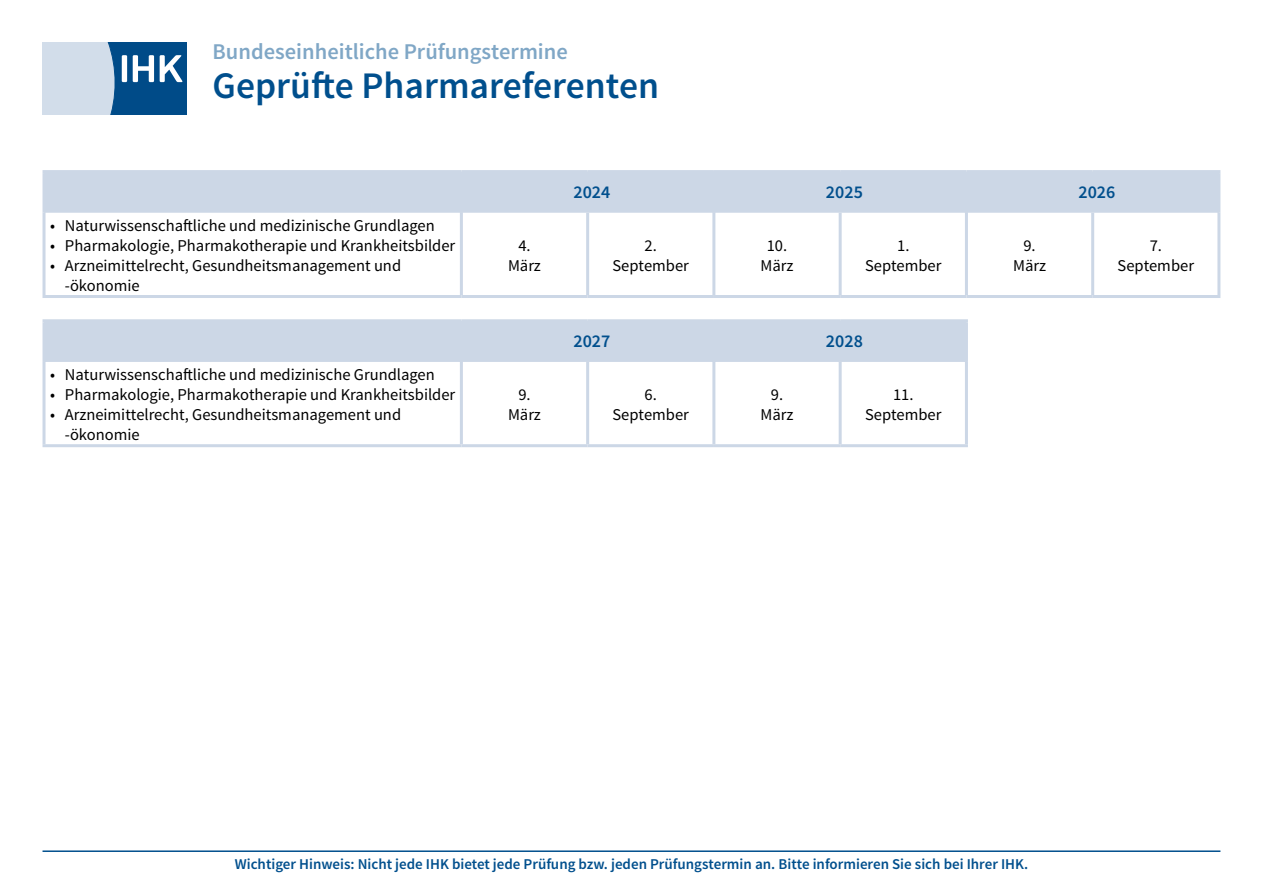
<style>
.page{position:relative;width:1263px;height:893px;background:#fff}
.page>*{position:absolute;margin:0;border:0;box-sizing:border-box;transform-origin:0 0}
.t1{font:600 37.5px "Source Sans Pro";color:#004f8d}
.t2{font:600 22.5px "Source Sans Pro";color:#80a7c6}
.t3{font:600 18px "Source Sans Pro";color:#004f8d}
.t4{font:16.5px/19.8px "Source Sans Pro";color:#000;text-align:center}
.t5{font:600 15px "Source Sans Pro";color:#004f8d}
</style>
<div class="page">
<svg style="left:43px;top:43px;width:144px;height:72px;background:#7aa0c1"></svg>
<div style="left:46px;top:173px;width:1171px;height:40px;background:#ccd7e6"></div>
<hr style="left:43px;top:170px;width:418px;height:3px;background:#ccd7e6">
<hr style="left:43px;top:173px;width:3px;height:40px;background:#ccd7e6">
<hr style="left:461px;top:170px;width:127px;height:3px;background:#ccd7e6">
<hr style="left:460px;top:173px;width:3px;height:40px;background:#ccd7e6">
<hr style="left:588px;top:170px;width:126px;height:3px;background:#ccd7e6">
<hr style="left:714px;top:170px;width:126px;height:3px;background:#ccd7e6">
<hr style="left:712px;top:173px;width:3px;height:40px;background:#ccd7e6">
<hr style="left:840px;top:170px;width:126px;height:3px;background:#ccd7e6">
<hr style="left:966px;top:170px;width:127px;height:3px;background:#ccd7e6">
<hr style="left:965px;top:173px;width:3px;height:40px;background:#ccd7e6">
<hr style="left:1093px;top:170px;width:127px;height:3px;background:#ccd7e6">
<hr style="left:1217px;top:173px;width:3px;height:40px;background:#ccd7e6">
<hr style="left:460px;top:213px;width:3px;height:82px;background:#ccd7e6">
<hr style="left:586px;top:213px;width:3px;height:82px;background:#ccd7e6">
<hr style="left:965px;top:213px;width:3px;height:82px;background:#ccd7e6">
<hr style="left:1091px;top:213px;width:3px;height:82px;background:#ccd7e6">
<hr style="left:1217px;top:213px;width:3px;height:82px;background:#ccd7e6">
<hr style="left:43px;top:295px;width:418px;height:3px;background:#ccd7e6">
<hr style="left:461px;top:295px;width:127px;height:3px;background:#ccd7e6">
<hr style="left:588px;top:295px;width:126px;height:3px;background:#ccd7e6">
<hr style="left:714px;top:295px;width:126px;height:3px;background:#ccd7e6">
<hr style="left:840px;top:295px;width:126px;height:3px;background:#ccd7e6">
<hr style="left:966px;top:295px;width:127px;height:3px;background:#ccd7e6">
<hr style="left:1093px;top:295px;width:127px;height:3px;background:#ccd7e6">
<hr style="left:43px;top:213px;width:3px;height:82px;background:#ccd7e6">
<hr style="left:712px;top:213px;width:3px;height:82px;background:#ccd7e6">
<hr style="left:839px;top:213px;width:3px;height:82px;background:#ccd7e6">
<hr style="left:43px;top:850px;width:1177px;height:2px;background:#004f8d">
<div style="left:46px;top:322px;width:919px;height:40px;background:#ccd7e6"></div>
<hr style="left:43px;top:319px;width:418px;height:3px;background:#ccd7e6">
<hr style="left:43px;top:322px;width:3px;height:40px;background:#ccd7e6">
<hr style="left:461px;top:319px;width:127px;height:3px;background:#ccd7e6">
<hr style="left:460px;top:322px;width:3px;height:40px;background:#ccd7e6">
<hr style="left:588px;top:319px;width:126px;height:3px;background:#ccd7e6">
<hr style="left:714px;top:319px;width:126px;height:3px;background:#ccd7e6">
<hr style="left:712px;top:322px;width:3px;height:40px;background:#ccd7e6">
<hr style="left:840px;top:319px;width:128px;height:3px;background:#ccd7e6">
<hr style="left:965px;top:322px;width:3px;height:40px;background:#ccd7e6">
<hr style="left:460px;top:362px;width:3px;height:82px;background:#ccd7e6">
<hr style="left:586px;top:362px;width:3px;height:82px;background:#ccd7e6">
<hr style="left:712px;top:362px;width:3px;height:82px;background:#ccd7e6">
<hr style="left:839px;top:362px;width:3px;height:82px;background:#ccd7e6">
<hr style="left:965px;top:362px;width:3px;height:82px;background:#ccd7e6">
<hr style="left:43px;top:444px;width:418px;height:3px;background:#ccd7e6">
<hr style="left:461px;top:444px;width:127px;height:3px;background:#ccd7e6">
<hr style="left:588px;top:444px;width:126px;height:3px;background:#ccd7e6">
<hr style="left:714px;top:444px;width:126px;height:3px;background:#ccd7e6">
<hr style="left:840px;top:444px;width:128px;height:3px;background:#ccd7e6">
<hr style="left:43px;top:362px;width:3px;height:82px;background:#ccd7e6">
<h2 class="t2" style="left:213px;top:38px;width:357px">Bundeseinheitliche Prüfungstermine</h2>
<h1 class="t1" style="left:213px;top:62px;width:448px">Geprüfte Pharmareferenten</h1>
<p class="t4" style="left:50px;top:216px;width:386px">• Naturwissenschaftliche und medizinische Grundlagen</p>
<p class="t4" style="left:50px;top:236px;width:407px">• Pharmakologie, Pharmakotherapie und Krankheitsbilder</p>
<p class="t4" style="left:65px;top:256px;width:338px;text-align:left;text-indent:-15px">• Arzneimittelrecht, Gesundheitsmanagement und -ökonomie</p>
<p class="t4" style="left:50px;top:365px;width:386px">• Naturwissenschaftliche und medizinische Grundlagen</p>
<p class="t4" style="left:50px;top:385px;width:407px">• Pharmakologie, Pharmakotherapie und Krankheitsbilder</p>
<p class="t4" style="left:65px;top:405px;width:338px;text-align:left;text-indent:-15px">• Arzneimittelrecht, Gesundheitsmanagement und -ökonomie</p>
<p class="t3" style="left:573px;top:181px;width:38px">2024</p>
<p class="t3" style="left:826px;top:181px;width:38px">2025</p>
<p class="t3" style="left:1078px;top:181px;width:38px">2026</p>
<p class="t4" style="left:508px;top:236px;width:34px">4.<br>März</p>
<p class="t4" style="left:613px;top:236px;width:78px">2.<br>September</p>
<p class="t4" style="left:760px;top:236px;width:34px">10.<br>März</p>
<p class="t4" style="left:865px;top:236px;width:78px">1.<br>September</p>
<p class="t4" style="left:1013px;top:236px;width:34px">9.<br>März</p>
<p class="t4" style="left:1118px;top:236px;width:78px">7.<br>September</p>
<p class="t3" style="left:573px;top:330px;width:38px">2027</p>
<p class="t3" style="left:826px;top:330px;width:38px">2028</p>
<p class="t4" style="left:508px;top:385px;width:34px">9.<br>März</p>
<p class="t4" style="left:613px;top:385px;width:78px">6.<br>September</p>
<p class="t4" style="left:760px;top:385px;width:34px">9.<br>März</p>
<p class="t4" style="left:865px;top:385px;width:78px">11.<br>September</p>
<p class="t5" style="left:235px;top:854px;width:795px">Wichtiger Hinweis: Nicht jede IHK bietet jede Prüfung bzw. jeden Prüfungstermin an. Bitte informieren Sie sich bei Ihrer IHK.</p>
</div>
